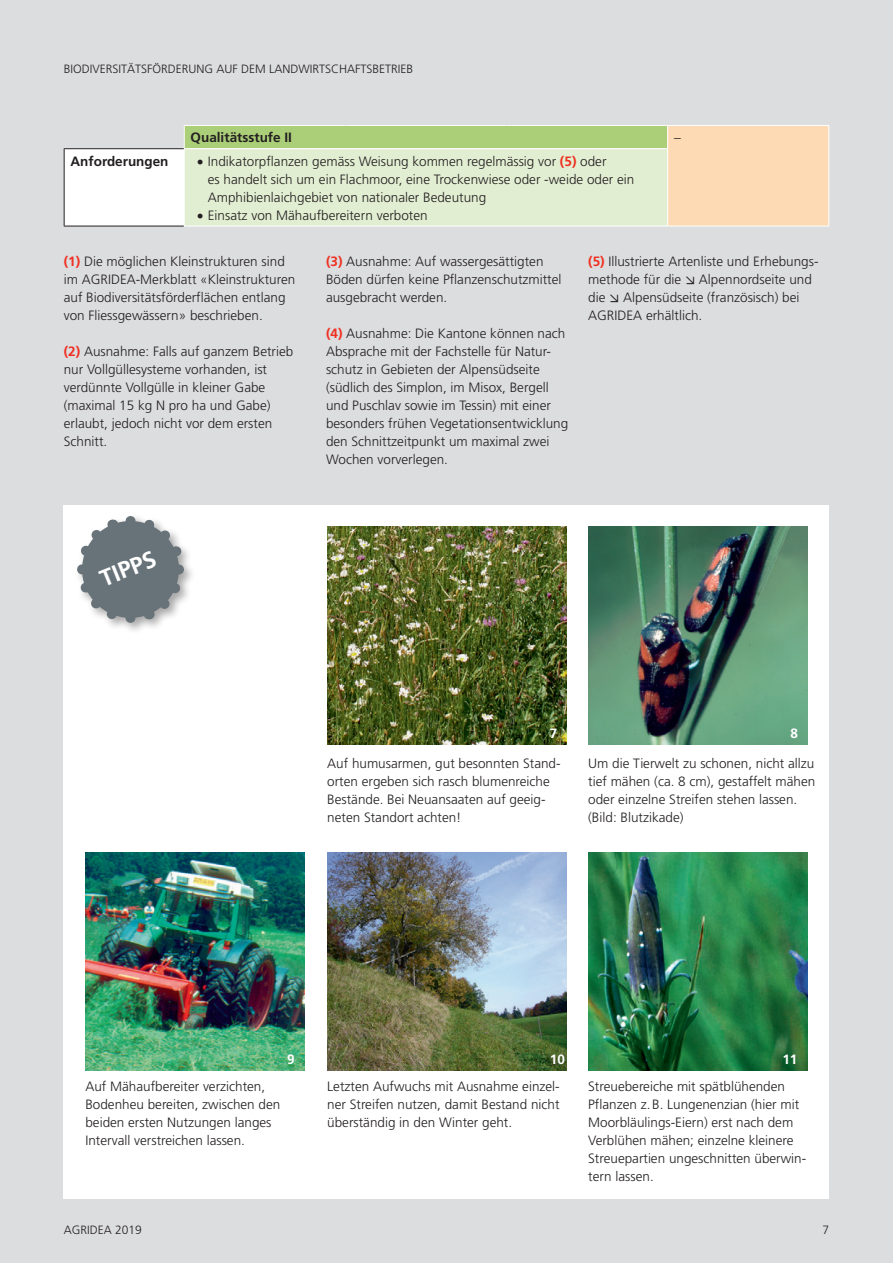
<style>
.page{position:relative;width:893px;height:1263px;background:#dcdddf}
.page>*{position:absolute;margin:0;border:0;box-sizing:border-box;transform-origin:0 0}
.t1{font:700 23.4px "Frutiger";color:#fff}
.Grundtext_9P{font:300 13.5px/18px "Frutiger";color:#231f20}
.t2{font:700 13.5px "Frutiger";color:#231f20}
._03_9_Pt_Grundtext{font:700 13.5px "Frutiger";color:#fff}
.t3{font:300 12px "Frutiger";color:#231f20}
.s1{font-weight:700;color:#ef3122}
</style>
<div class="page">
<div style="left:64px;top:505px;width:765px;height:347px;background:#fff"></div>
<div style="left:64px;top:852px;width:765px;height:347px;background:#fff"></div>
<div style="left:74px;top:513px;width:122px;height:122px;background:#231f20;opacity:.4"></div>
<svg style="left:75px;top:514px;width:111px;height:111px"></svg>
<img style="left:588px;top:852px;width:219px;height:218px">
<img style="left:327px;top:852px;width:240px;height:218px">
<img style="left:85px;top:852px;width:220px;height:218px">
<img style="left:588px;top:527px;width:219px;height:218px">
<img style="left:327px;top:527px;width:240px;height:218px">
<div style="left:184px;top:125px;width:484px;height:24px;background:#abce78"></div>
<div style="left:668px;top:125px;width:161px;height:101px;background:#fddab3"></div>
<div style="left:64px;top:149px;width:120px;height:77px;background:#fff"></div>
<div style="left:184px;top:149px;width:484px;height:77px;background:#e2eed2"></div>
<hr style="left:184px;top:148px;width:161px;height:1px;background:#fff">
<hr style="left:345px;top:148px;width:162px;height:1px;background:#fff">
<hr style="left:507px;top:148px;width:161px;height:1px;background:#fff">
<svg style="left:184px;top:126px;width:1px;height:22px"></svg>
<svg style="left:667px;top:126px;width:1px;height:22px"></svg>
<svg style="left:828px;top:126px;width:1px;height:23px"></svg>
<hr style="left:828px;top:149px;width:1px;height:77px;background:#fff">
<hr style="left:668px;top:226px;width:161px;height:1px;background:#fff">
<hr style="left:184px;top:149px;width:1px;height:77px;background:#fff">
<hr style="left:667px;top:149px;width:1px;height:77px;background:#fff">
<hr style="left:184px;top:226px;width:161px;height:1px;background:#fff">
<hr style="left:345px;top:226px;width:162px;height:1px;background:#fff">
<hr style="left:507px;top:226px;width:161px;height:1px;background:#fff">
<hr style="left:64px;top:148px;width:120px;height:1px;background:#231f20">
<hr style="left:64px;top:149px;width:1px;height:77px;background:#231f20">
<hr style="left:64px;top:226px;width:120px;height:1px;background:#231f20">
<hr style="left:184px;top:125px;width:161px;height:1px;background:#fff">
<hr style="left:345px;top:125px;width:162px;height:1px;background:#fff">
<hr style="left:507px;top:125px;width:161px;height:1px;background:#fff">
<hr style="left:668px;top:125px;width:161px;height:1px;background:#fff">
<p class="t3" style="left:64px;top:62px;width:351px">BIODIVERSITÄTSFÖRDERUNG AUF DEM LANDWIRTSCHAFTSBETRIEB</p>
<p class="t2" style="left:191px;top:130px;width:103px">Qualitätsstufe II</p>
<p class="Grundtext_9P" style="left:674px;top:129px;width:8px">–</p>
<p class="t2" style="left:71px;top:153px;width:100px">Anforderungen</p>
<p class="Grundtext_9P" style="left:208px;top:152px;width:428px;text-indent:-11px">• Indikatorpflanzen gemäss Weisung kommen regelmässig vor <span class="s1">(5)</span> oder<br>es handelt sich um ein Flachmoor, eine Trockenwiese oder -weide oder ein<br>Amphibienlaichgebiet von nationaler Bedeutung</p>
<p class="Grundtext_9P" style="left:197px;top:206px;width:232px">• Einsatz von Mähaufbereitern verboten</p>
<p class="Grundtext_9P" style="left:326px;top:252px;width:237px"><span class="s1">(3)</span> Ausnahme: Auf wassergesättigten<br>Böden dürfen keine Pflanzenschutzmittel ausgebracht werden.</p>
<p class="Grundtext_9P" style="left:326px;top:324px;width:244px"><span class="s1">(4)</span> Ausnahme: Die Kantone können nach Absprache mit der Fachstelle für Natur&shy;schutz in Gebieten der Alpensüdseite (südlich des Simplon, im Misox, Bergell und Puschlav sowie im Tessin) mit einer besonders frühen Vegetationsentwicklung den Schnittzeitpunkt um maximal zwei Wochen vorverlegen.</p>
<p class="Grundtext_9P" style="left:64px;top:252px;width:233px"><span class="s1">(1)</span> Die möglichen Kleinstrukturen sind im AGRIDEA-Merkblatt «Kleinstrukturen auf Biodiversitätsförderflächen entlang von Fliessgewässern» beschrieben.</p>
<p class="Grundtext_9P" style="left:64px;top:342px;width:231px"><span class="s1">(2)</span> Ausnahme: Falls auf ganzem Betrieb nur Vollgüllesysteme vorhanden, ist verdünnte Vollgülle in kleiner Gabe (maximal 15 kg N pro ha und Gabe) erlaubt, jedoch nicht vor dem ersten<br>Schnitt.</p>
<p class="Grundtext_9P" style="left:588px;top:252px;width:232px"><span class="s1">(5)</span> Illustrierte Artenliste und Erhebungs&shy;methode für die ➢ Alpennordseite und die ➢ Alpensüdseite (französisch) bei AGRIDEA erhältlich.</p>
<p class="t1" style="left:96px;top:566px;width:60px;rotate:-22deg">TIPPS</p>
<p class="_03_9_Pt_Grundtext" style="left:550px;top:726px;width:9px">7</p>
<p class="_03_9_Pt_Grundtext" style="left:790px;top:726px;width:9px">8</p>
<p class="Grundtext_9P" style="left:327px;top:754px;width:235px">Auf humusarmen, gut besonnten Stand&shy;orten ergeben sich rasch blumenreiche Bestände. Bei Neuansaaten auf geeig&shy;neten Standort achten!</p>
<p class="Grundtext_9P" style="left:588px;top:754px;width:229px">Um die Tierwelt zu schonen, nicht allzu tief mähen (ca. 8 cm), gestaffelt mähen oder einzelne Streifen stehen lassen. (Bild: Blutzikade)</p>
<p class="Grundtext_9P" style="left:85px;top:1077px;width:196px">Auf Mähaufbereiter verzichten,<br>Bodenheu bereiten, zwischen den beiden ersten Nutzungen langes<br>Intervall verstreichen lassen.</p>
<p class="_03_9_Pt_Grundtext" style="left:287px;top:1051px;width:9px">9</p>
<p class="_03_9_Pt_Grundtext" style="left:550px;top:1051px;width:17px">10</p>
<p class="_03_9_Pt_Grundtext" style="left:782px;top:1051px;width:17px">11</p>
<p class="Grundtext_9P" style="left:327px;top:1077px;width:234px;text-align:justify">Letzten Aufwuchs mit Ausnahme einzel&shy;ner Streifen nutzen, damit Bestand nicht überständig in den Winter geht.</p>
<p class="Grundtext_9P" style="left:588px;top:1077px;width:220px">Streuebereiche mit spätblühenden Pflanzen z.B. Lungenenzian (hier mit Moorbläulings-Eiern) erst nach dem Verblühen mähen; einzelne kleinere Streuepartien ungeschnitten überwin&shy;tern lassen.</p>
<p class="t3" style="left:64px;top:1223px;width:80px">AGRIDEA 2019</p>
<p class="t3" style="left:822px;top:1223px;width:8px">7</p>
</div>
